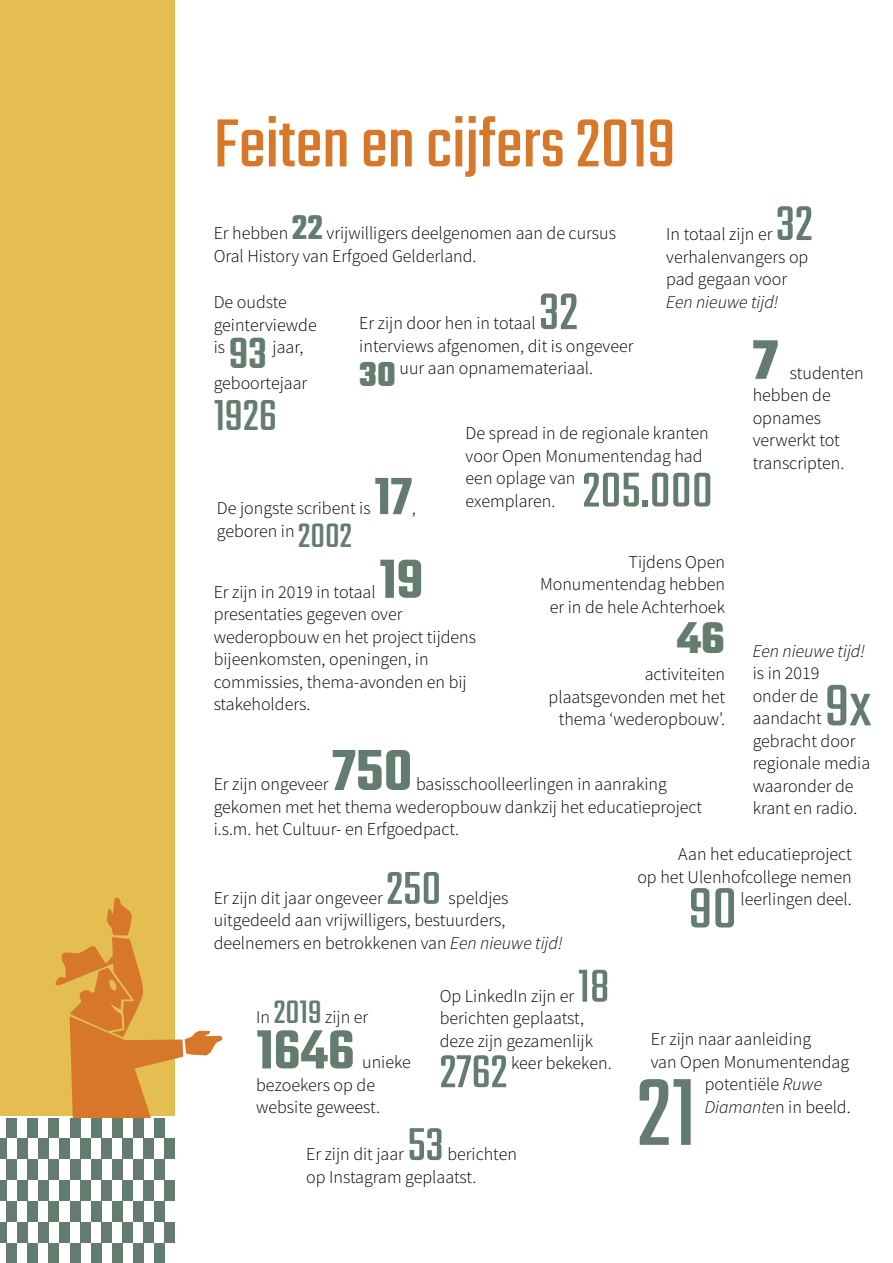
<style>
.page{position:relative;width:893px;height:1263px;background:#fff}
.page>*{position:absolute;margin:0;border:0;box-sizing:border-box;transform-origin:0 0}
.t1{font:105px "Teko";color:#647c6f}
.t2{font:75px "Teko";color:#d6772a}
.t3{font:64.8px "Teko";color:#647c6f}
.t4{font:600 63px "Teko";color:#647c6f}
.t5{font:63px "Teko";color:#647c6f}
.t6{font:600 60px "Teko";color:#647c6f}
.t7{font:700 60px "Teko";color:#647c6f}
.t8{font:57px "Teko";color:#647c6f}
.t9{font:600 57px "Teko";color:#647c6f}
.t10{font:54px "Teko";color:#647c6f}
.t11{font:51px "Teko";color:#647c6f}
.t12{font:48px "Teko";color:#647c6f}
.t13{font:500 48px "Teko";color:#647c6f}
.t14{font:700 48px "Teko";color:#647c6f}
.t15{font:300 18px/22.5px "Source Sans Pro";color:#000}
.t16{font:italic 300 18px "Source Sans Pro";color:#000}
.s1{font-family:"Teko";font-weight:600;font-size:37.5px;color:#647c6f}
.s2{font-family:"Teko";font-weight:700;font-size:37.5px;color:#647c6f}
.s3{font-family:"Teko";font-weight:400;font-size:37.5px;color:#647c6f}
.s4{font-style:italic}
.s5{font-family:"Teko";font-weight:400;font-size:36px;color:#647c6f}
</style>
<div class="page">
<div style="left:0;top:0;width:174px;height:1115px;background:#e4be51"></div>
<svg style="left:55px;top:895px;width:168px;height:224px"></svg>
<div style="left:6px;top:1243px;width:11px;height:20px;background:#637c6f"></div>
<div style="left:27px;top:1243px;width:11px;height:20px;background:#637c6f"></div>
<div style="left:48px;top:1243px;width:11px;height:20px;background:#637c6f"></div>
<div style="left:0;top:1222px;width:6px;height:21px;background:#637c6f"></div>
<div style="left:17px;top:1222px;width:10px;height:21px;background:#637c6f"></div>
<div style="left:38px;top:1222px;width:10px;height:21px;background:#637c6f"></div>
<div style="left:59px;top:1222px;width:10px;height:21px;background:#637c6f"></div>
<div style="left:0;top:1180px;width:6px;height:21px;background:#637c6f"></div>
<div style="left:17px;top:1180px;width:10px;height:21px;background:#637c6f"></div>
<div style="left:38px;top:1180px;width:10px;height:21px;background:#637c6f"></div>
<div style="left:59px;top:1180px;width:10px;height:21px;background:#637c6f"></div>
<div style="left:6px;top:1201px;width:11px;height:21px;background:#637c6f"></div>
<div style="left:27px;top:1201px;width:11px;height:21px;background:#637c6f"></div>
<div style="left:48px;top:1201px;width:11px;height:21px;background:#637c6f"></div>
<div style="left:6px;top:1159px;width:11px;height:21px;background:#637c6f"></div>
<div style="left:27px;top:1159px;width:11px;height:21px;background:#637c6f"></div>
<div style="left:48px;top:1159px;width:11px;height:21px;background:#637c6f"></div>
<div style="left:0;top:1138px;width:6px;height:21px;background:#637c6f"></div>
<div style="left:17px;top:1138px;width:10px;height:21px;background:#637c6f"></div>
<div style="left:38px;top:1138px;width:10px;height:21px;background:#637c6f"></div>
<div style="left:59px;top:1138px;width:10px;height:21px;background:#637c6f"></div>
<div style="left:6px;top:1119px;width:11px;height:19px;background:#637c6f"></div>
<div style="left:27px;top:1119px;width:11px;height:19px;background:#637c6f"></div>
<div style="left:48px;top:1119px;width:11px;height:19px;background:#637c6f"></div>
<div style="left:70px;top:1243px;width:10px;height:20px;background:#637c6f"></div>
<div style="left:91px;top:1243px;width:10px;height:20px;background:#637c6f"></div>
<div style="left:112px;top:1243px;width:10px;height:20px;background:#637c6f"></div>
<div style="left:133px;top:1243px;width:10px;height:20px;background:#637c6f"></div>
<div style="left:154px;top:1243px;width:11px;height:20px;background:#637c6f"></div>
<div style="left:80px;top:1222px;width:11px;height:21px;background:#637c6f"></div>
<div style="left:101px;top:1222px;width:11px;height:21px;background:#637c6f"></div>
<div style="left:122px;top:1222px;width:11px;height:21px;background:#637c6f"></div>
<div style="left:143px;top:1222px;width:11px;height:21px;background:#637c6f"></div>
<div style="left:164px;top:1222px;width:10px;height:21px;background:#637c6f"></div>
<div style="left:80px;top:1180px;width:11px;height:21px;background:#637c6f"></div>
<div style="left:101px;top:1180px;width:11px;height:21px;background:#637c6f"></div>
<div style="left:122px;top:1180px;width:11px;height:21px;background:#637c6f"></div>
<div style="left:143px;top:1180px;width:11px;height:21px;background:#637c6f"></div>
<div style="left:164px;top:1180px;width:10px;height:21px;background:#637c6f"></div>
<div style="left:70px;top:1201px;width:10px;height:21px;background:#637c6f"></div>
<div style="left:91px;top:1201px;width:10px;height:21px;background:#637c6f"></div>
<div style="left:112px;top:1201px;width:10px;height:21px;background:#637c6f"></div>
<div style="left:133px;top:1201px;width:10px;height:21px;background:#637c6f"></div>
<div style="left:154px;top:1201px;width:11px;height:21px;background:#637c6f"></div>
<div style="left:70px;top:1159px;width:10px;height:21px;background:#637c6f"></div>
<div style="left:91px;top:1159px;width:10px;height:21px;background:#637c6f"></div>
<div style="left:112px;top:1159px;width:10px;height:21px;background:#637c6f"></div>
<div style="left:133px;top:1159px;width:10px;height:21px;background:#637c6f"></div>
<div style="left:154px;top:1159px;width:11px;height:21px;background:#637c6f"></div>
<div style="left:80px;top:1138px;width:11px;height:21px;background:#637c6f"></div>
<div style="left:101px;top:1138px;width:11px;height:21px;background:#637c6f"></div>
<div style="left:122px;top:1138px;width:11px;height:21px;background:#637c6f"></div>
<div style="left:143px;top:1138px;width:11px;height:21px;background:#637c6f"></div>
<div style="left:164px;top:1138px;width:10px;height:21px;background:#637c6f"></div>
<div style="left:70px;top:1119px;width:10px;height:19px;background:#637c6f"></div>
<div style="left:91px;top:1119px;width:10px;height:19px;background:#637c6f"></div>
<div style="left:112px;top:1119px;width:10px;height:19px;background:#637c6f"></div>
<div style="left:133px;top:1119px;width:10px;height:19px;background:#637c6f"></div>
<div style="left:154px;top:1119px;width:11px;height:19px;background:#637c6f"></div>
<h2 class="t2" style="left:214px;top:101px;width:464px">Feiten en cijfers 2019</h2>
<p class="t15" style="left:214px;top:222px;width:404px">Er hebben <span class="s1">22</span> vrijwilligers deelgenomen aan de cursus<br>Oral History van Erfgoed Gelderland.</p>
<p class="t15" style="left:666px;top:223px;width:108px">In totaal zijn er</p>
<h3 class="t10" style="left:776px;top:193px;width:38px">32</h3>
<p class="t15" style="left:666px;top:245px;width:144px">verhalenvangers op pad gegaan voor</p>
<p class="t16" style="left:666px;top:290px;width:114px">Een nieuwe tijd!</p>
<h3 class="t8" style="left:539px;top:280px;width:40px">32</h3>
<p class="t15" style="left:359px;top:334px;width:276px">interviews afgenomen, dit is ongeveer<br><span class="s2">30</span> uur aan opnamemateriaal.</p>
<h3 class="t7" style="left:753px;top:321px;width:27px">7</h3>
<p class="t15" style="left:214px;top:291px;width:105px">De oudste geinterviewde is</p>
<p class="t15" style="left:359px;top:312px;width:178px">Er zijn door hen in totaal</p>
<h3 class="t13" style="left:229px;top:326px;width:40px">93</h3>
<p class="t15" style="left:214px;top:329px;width:95px;line-height:36px;text-align:right">jaar, geboortejaar</p>
<h3 class="t12" style="left:214px;top:388px;width:65px">1926</h3>
<p class="t15" style="left:753px;top:362px;width:113px;text-indent:37px">studenten hebben de opnames verwerkt tot transcripten.</p>
<p class="t15" style="left:466px;top:422px;width:245px">De spread in de regionale kranten voor Open Monumentendag had een oplage van<br>exemplaren.</p>
<h3 class="t10" style="left:583px;top:460px;width:132px">205.000</h3>
<h3 class="t9" style="left:374px;top:462px;width:39px">17</h3>
<p class="t15" style="left:217px;top:497px;width:155px">De jongste scribent is</p>
<p class="t15" style="left:412px;top:497px;width:5px">,</p>
<p class="t15" style="left:217px;top:519px;width:137px">geboren in <span class="s3">2002</span></p>
<p class="t15" style="left:540px;top:550px;width:186px;text-align:right">Tijdens Open<br>Monumentendag hebben er in de hele Achterhoek</p>
<h3 class="t14" style="left:677px;top:607px;width:50px">46</h3>
<p class="t15" style="left:549px;top:663px;width:178px;text-align:right">activiteiten plaatsgevonden met het thema ‘wederopbouw’.</p>
<h3 class="t6" style="left:379px;top:543px;width:46px">19</h3>
<p class="t15" style="left:214px;top:603px;width:264px">presentaties gegeven over wederopbouw en het project tijdens bijeenkomsten, openingen, in commissies, thema-avonden en bij stakeholders.</p>
<p class="t15" style="left:214px;top:581px;width:163px">Er zijn in 2019 in totaal</p>
<p class="t16" style="left:753px;top:640px;width:114px">Een nieuwe tijd!</p>
<p class="t15" style="left:753px;top:662px;width:119px">is in 2019<br>onder de aandacht gebracht door regionale media waaronder de krant en radio.</p>
<h3 class="t3" style="left:825px;top:669px;width:48px">9x</h3>
<h3 class="t4" style="left:332px;top:732px;width:82px">750</h3>
<p class="t15" style="left:214px;top:773px;width:490px;text-indent:202px">basisschoolleerlingen in aanraking gekomen met het thema wederopbouw dankzij het educatieproject i.s.m. het Cultuur- en Erfgoedpact.</p>
<p class="t15" style="left:637px;top:843px;width:216px;text-align:right">Aan het educatieproject<br>op het Ulenhofcollege nemen</p>
<h3 class="t5" style="left:689px;top:873px;width:50px">90</h3>
<p class="t15" style="left:214px;top:773px;width:116px">Er zijn ongeveer</p>
<h3 class="t11" style="left:386px;top:860px;width:56px">250</h3>
<p class="t15" style="left:449px;top:887px;width:61px">speldjes</p>
<p class="t15" style="left:741px;top:888px;width:113px">leerlingen deel.</p>
<p class="t15" style="left:214px;top:909px;width:350px">uitgedeeld aan vrijwilligers, bestuurders, deelnemers en betrokkenen van <span class="s4">Een nieuwe tijd!</span></p>
<p class="t15" style="left:214px;top:887px;width:171px">Er zijn dit jaar ongeveer</p>
<p class="t15" style="left:256px;top:1006px;width:114px">In <span class="s5">2019</span> zijn er</p>
<h3 class="t6" style="left:256px;top:1013px;width:100px">1646</h3>
<p class="t15" style="left:256px;top:1051px;width:156px;text-indent:106px">unieke bezoekers op de website geweest.</p>
<h3 class="t11" style="left:578px;top:957px;width:33px">18</h3>
<p class="t15" style="left:440px;top:1007px;width:155px">berichten geplaatst, deze zijn gezamenlijk</p>
<h3 class="t11" style="left:440px;top:1043px;width:69px">2762</h3>
<p class="t15" style="left:511px;top:1052px;width:102px">keer bekeken.</p>
<p class="t15" style="left:440px;top:984px;width:136px">Op LinkedIn zijn er</p>
<h3 class="t11" style="left:407px;top:1116px;width:38px">53</h3>
<p class="t15" style="left:306px;top:1143px;width:99px">Er zijn dit jaar</p>
<p class="t15" style="left:306px;top:1143px;width:212px;text-indent:141px">berichten op Instagram geplaatst.</p>
<p class="t15" style="left:651px;top:1028px;width:162px">Er zijn naar aanleiding</p>
<p class="t15" style="left:651px;top:1050px;width:200px">van Open Monumentendag</p>
<p class="t15" style="left:705px;top:1073px;width:119px">potentiële <span class="s4">Ruwe</span></p>
<p class="t15" style="left:705px;top:1095px;width:147px"><span class="s4">Diamante</span>n in beeld.</p>
<h1 class="t1" style="left:637px;top:1054px;width:61px">21</h1>
</div>
